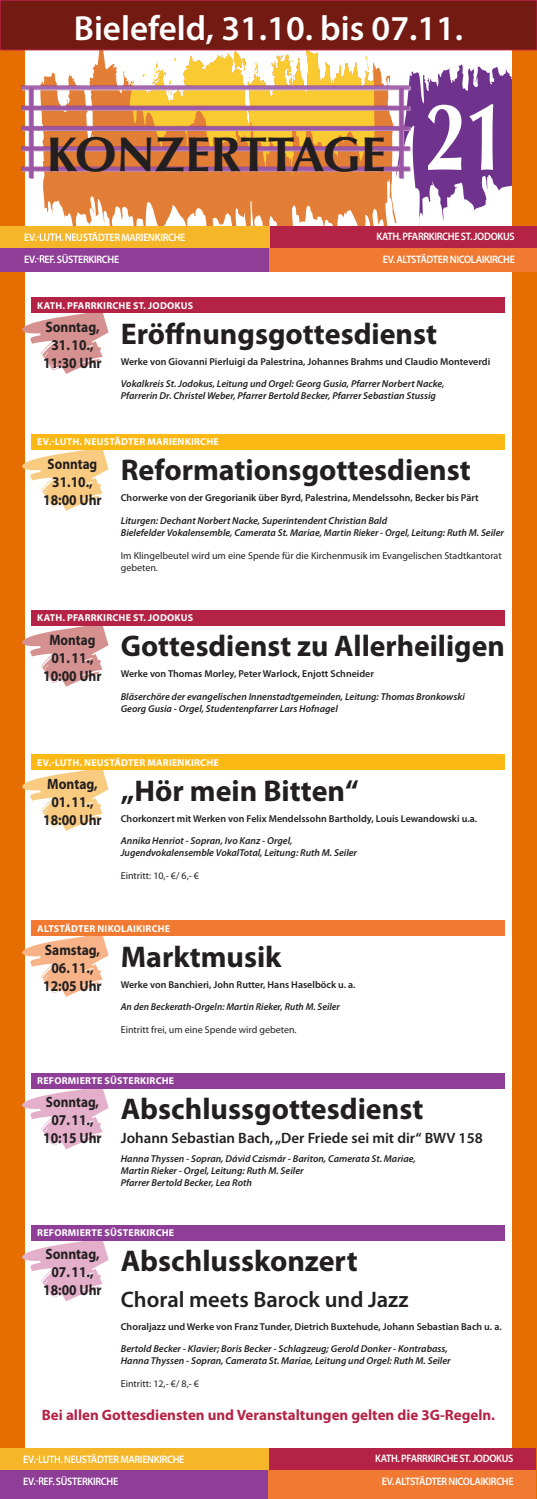
<style>
.page{position:relative;width:537px;height:1499px;background:#fff}
.page>*{position:absolute;margin:0;border:0;box-sizing:border-box;transform-origin:0 0}
.t1{font:700 48.94px "Optima LT Std";color:#231f20}
.t2{font:600 35px "Myriad Pro";color:#fff}
.t3{font:700 30px "Myriad Pro";color:#231f20}
.t4{font:600 22.5px "Myriad Pro";color:#231f20}
.t5{font:700 15px/18px "Myriad Pro";color:#231f20;text-align:center;scale:.9 1}
.t6{font:700 15px/18px "Myriad Pro";color:#231f20;text-align:center;scale:.88 1}
.Fließtext{font:700 15px "Myriad Pro";color:#b42346}
.t7{font:600 15px "Myriad Pro";color:#231f20}
.t8{font:600 10.88px/22.2px "Myriad Pro";letter-spacing:-.03em;color:#fff;text-align:center;scale:.93 1}
.t9{font:600 10.81px/22.2px "Myriad Pro";letter-spacing:-.03em;color:#fff;text-align:right;scale:.93 1}
.t10{font:italic 600 10px/12px "Myriad Pro";color:#231f20}
.t11{font:600 10px "Myriad Pro";color:#231f20}
.t12{font:700 10px "Myriad Pro";letter-spacing:.02em;color:#fff}
.t13{font:10px/12px "Myriad Pro";color:#231f20}
.s1{font-size:96.38px;color:#fff}
</style>
<div class="page">
<div style="left:0;top:0;width:25px;height:1499px;background:#e66e00"></div>
<svg style="left:396px;top:64px;width:116px;height:162px"></svg>
<svg style="left:40px;top:50px;width:356px;height:176px;fill:#e27e35"></svg>
<svg style="left:126px;top:50px;width:249px;height:127px"></svg>
<svg style="left:365px;top:56px;width:4px;height:15px"></svg>
<svg style="left:138px;top:74px;width:7px;height:10px"></svg>
<svg style="left:249px;top:63px;width:14px;height:19px"></svg>
<svg style="left:154px;top:57px;width:23px;height:42px"></svg>
<svg style="left:400px;top:90px;width:4px;height:89px"></svg>
<svg style="left:22px;top:110px;width:388px;height:1px"></svg>
<hr style="left:22px;top:127px;width:388px;height:4px;background:#b78abf">
<hr style="left:22px;top:147px;width:388px;height:4px;background:#ad78b5">
<svg style="left:22px;top:171px;width:388px;height:1px"></svg>
<svg style="left:30px;top:90px;width:4px;height:89px"></svg>
<div style="left:21px;top:85px;width:389px;height:5px;background:#a567ad"></div>
<svg style="left:399px;top:88px;width:4px;height:90px"></svg>
<svg style="left:21px;top:106px;width:389px;height:4px;background:#9e5aa1"></svg>
<svg style="left:21px;top:126px;width:389px;height:4px;background:#9e589d"></svg>
<svg style="left:21px;top:146px;width:389px;height:4px;background:#a15997"></svg>
<svg style="left:21px;top:166px;width:389px;height:5px;background:#a55d96"></svg>
<svg style="left:29px;top:88px;width:4px;height:90px"></svg>
<div style="left:512px;top:0;width:25px;height:1499px;background:#e66e00"></div>
<div style="left:0;top:0;width:537px;height:50px;background:#731b13"></div>
<div style="left:0;top:0;width:537px;height:50px;border:1px solid #b42346"></div>
<svg style="left:22px;top:297px;width:87px;height:77px"></svg>
<div style="left:32px;top:297px;width:473px;height:16px;background:#b42346"></div>
<svg style="left:22px;top:434px;width:87px;height:77px"></svg>
<div style="left:32px;top:434px;width:473px;height:16px;background:#fcb814"></div>
<svg style="left:22px;top:610px;width:87px;height:77px"></svg>
<div style="left:32px;top:610px;width:473px;height:16px;background:#b42346"></div>
<svg style="left:22px;top:754px;width:87px;height:77px"></svg>
<div style="left:32px;top:754px;width:473px;height:16px;background:#fcb814"></div>
<svg style="left:22px;top:920px;width:87px;height:77px"></svg>
<div style="left:32px;top:920px;width:473px;height:16px;background:#f07a31"></div>
<svg style="left:22px;top:1073px;width:87px;height:77px"></svg>
<div style="left:32px;top:1073px;width:473px;height:16px;background:#8f3e97"></div>
<svg style="left:22px;top:1225px;width:87px;height:77px"></svg>
<div style="left:32px;top:1225px;width:473px;height:16px;background:#8f3e97"></div>
<div style="left:0;top:248px;width:269px;height:24px;background:#8f3e97"></div>
<div style="left:269px;top:226px;width:268px;height:22px;background:#b42346"></div>
<div style="left:269px;top:248px;width:268px;height:24px;background:#f07a31"></div>
<div style="left:0;top:226px;width:269px;height:22px;background:#f5b62a"></div>
<svg style="left:35px;top:233px;width:41px;height:8px"></svg>
<svg style="left:35px;top:255px;width:10px;height:8px"></svg>
<div style="left:0;top:1470px;width:268px;height:29px;background:#8f3e97"></div>
<div style="left:268px;top:1449px;width:268px;height:21px;background:#b42346"></div>
<div style="left:268px;top:1470px;width:268px;height:29px;background:#f07a31"></div>
<div style="left:0;top:1449px;width:268px;height:21px;background:#f5b62a"></div>
<svg style="left:34px;top:1456px;width:41px;height:7px"></svg>
<svg style="left:34px;top:1477px;width:10px;height:8px"></svg>
<p class="t2" style="left:74px;top:6px;width:391px">Bielefeld, 31.10. bis 07.11.</p>
<p class="t1" style="left:47px;top:126px;width:462px">KONZERTTAGE <span class="s1">21</span></p>
<p class="t8" style="left:24px;top:226px;width:175px;line-height:21.7px;text-align:left;text-indent:52px">USTÄDTER MARIENKIRCHE<br>EV EF.SÜSTERKIRCHE</p>
<p class="t8" style="left:24px;top:226px;width:13px">EV</p>
<p class="t8" style="left:376px;top:225px;width:151px">KATH.PFARRKIRCHE ST.JODOKUS<br>EV.ALTSTÄDTER NICOLAIKIRCHE</p>
<p class="t12" style="left:37px;top:299px;width:157px">KATH. PFARRKIRCHE ST. JODOKUS</p>
<p class="t3" style="left:121px;top:314px;width:318px">Eröffnungsgottesdienst</p>
<p class="t11" style="left:121px;top:355px;width:371px">Werke von Giovanni Pierluigi da Palestrina, Johannes Brahms und Claudio Monteverdi</p>
<p class="t10" style="left:121px;top:378px;width:325px">Vokalkreis St. Jodokus, Leitung und Orgel: Georg Gusia, Pfarrer Norbert Nacke,<br>Pfarrerin Dr. Christel Weber, Pfarrer Bertold Becker, Pfarrer Sebastian Stussig</p>
<p class="t5" style="left:43px;top:317px;width:66px">Sonntag,<br>31.10.,<br>11:30 Uhr</p>
<p class="t12" style="left:37px;top:435px;width:183px">EV.-LUTH. NEUSTÄDTER MARIENKIRCHE</p>
<p class="t3" style="left:121px;top:451px;width:351px">Reformationsgottesdienst</p>
<p class="t11" style="left:121px;top:492px;width:359px">Chorwerke von der Gregorianik über Byrd, Palestrina, Mendelssohn, Becker bis Pärt</p>
<p class="t10" style="left:121px;top:514px;width:385px">Liturgen: Dechant Norbert Nacke, Superintendent Christian Bald<br>Bielefelder Vokalensemble, Camerata St. Mariae, Martin Rieker - Orgel, Leitung: Ruth M. Seiler</p>
<p class="t13" style="left:121px;top:549px;width:382px">Im Klingelbeutel wird um eine Spende für die Kirchenmusik im Evangelischen Stadtkantorat gebeten.</p>
<p class="t6" style="left:43px;top:454px;width:68px">Sonntag<br>31.10.,<br>18:00 Uhr</p>
<p class="t12" style="left:37px;top:611px;width:157px">KATH. PFARRKIRCHE ST. JODOKUS</p>
<p class="t3" style="left:121px;top:627px;width:385px">Gottesdienst zu Allerheiligen</p>
<p class="t11" style="left:121px;top:668px;width:255px">Werke von Thomas Morley, Peter Warlock, Enjott Schneider</p>
<p class="t10" style="left:121px;top:690px;width:346px">Bläserchöre der evangelischen Innenstadtgemeinden, Leitung: Thomas Bronkowski<br>Georg Gusia - Orgel, Studentenpfarrer Lars Hofnagel</p>
<p class="t6" style="left:43px;top:630px;width:68px">Montag<br>01.11.,<br>10:00 Uhr</p>
<p class="t12" style="left:37px;top:756px;width:183px">EV.-LUTH. NEUSTÄDTER MARIENKIRCHE</p>
<p class="t3" style="left:121px;top:771px;width:239px">„Hör mein Bitten“</p>
<p class="t11" style="left:121px;top:812px;width:358px">Chorkonzert mit Werken von Felix Mendelssohn Bartholdy, Louis Lewandowski u.a.</p>
<p class="t10" style="left:121px;top:834px;width:238px">Annika Henriot - Sopran, Ivo Kanz - Orgel,<br>Jugendvokalensemble VokalTotal, Leitung: Ruth M. Seiler</p>
<p class="t13" style="left:121px;top:869px;width:80px">Eintritt: 10,- €/ 6,- €</p>
<p class="t5" style="left:43px;top:774px;width:66px">Montag,<br>01.11.,<br>18:00 Uhr</p>
<p class="t12" style="left:37px;top:922px;width:134px">ALTSTÄDTER NIKOLAIKIRCHE</p>
<p class="t3" style="left:121px;top:937px;width:162px">Marktmusik</p>
<p class="t11" style="left:121px;top:978px;width:236px">Werke von Banchieri, John Rutter, Hans Haselböck u. a.</p>
<p class="t10" style="left:121px;top:1000px;width:221px">An den Beckerath-Orgeln: Martin Rieker, Ruth M. Seiler</p>
<p class="t13" style="left:121px;top:1023px;width:177px">Eintritt frei, um eine Spende wird gebeten.</p>
<p class="t5" style="left:43px;top:940px;width:66px">Samstag,<br>06.11.,<br>12:05 Uhr</p>
<p class="t12" style="left:37px;top:1074px;width:138px">REFORMIERTE SÜSTERKIRCHE</p>
<p class="t3" style="left:121px;top:1089px;width:304px">Abschlussgottesdienst</p>
<p class="t7" style="left:121px;top:1128px;width:363px">Johann Sebastian Bach, „Der Friede sei mit dir“ BWV 158</p>
<p class="t10" style="left:121px;top:1152px;width:296px">Hanna Thyssen - Sopran, Dávid Czismár - Bariton, Camerata St. Mariae,<br>Martin Rieker - Orgel, Leitung: Ruth M. Seiler<br>Pfarrer Bertold Becker, Lea Roth</p>
<p class="t6" style="left:43px;top:1093px;width:68px">Sonntag,<br>07.11.,<br>10:15 Uhr</p>
<p class="t12" style="left:37px;top:1226px;width:138px">REFORMIERTE SÜSTERKIRCHE</p>
<p class="t3" style="left:121px;top:1241px;width:238px">Abschlusskonzert</p>
<p class="t4" style="left:121px;top:1285px;width:289px">Choral meets Barock und Jazz</p>
<p class="t11" style="left:121px;top:1320px;width:382px">Choraljazz und Werke von Franz Tunder, Dietrich Buxtehude, Johann Sebastian Bach u. a.</p>
<p class="t10" style="left:121px;top:1343px;width:331px">Bertold Becker - Klavier; Boris Becker - Schlagzeug; Gerold Donker - Kontrabass,<br>Hanna Thyssen - Sopran, Camerata St. Mariae, Leitung und Orgel: Ruth M. Seiler</p>
<p class="t13" style="left:121px;top:1377px;width:80px">Eintritt: 12,- €/ 8,- €</p>
<p class="t5" style="left:43px;top:1245px;width:66px">Sonntag,<br>07.11.,<br>18:00 Uhr</p>
<p class="Fließtext" style="left:42px;top:1405px;width:455px">Bei allen Gottesdiensten und Veranstaltungen gelten die 3G-Regeln.</p>
<p class="t9" style="left:23px;top:1448px;width:175px;line-height:21.7px;text-align:left;text-indent:52px">USTÄDTER MARIENKIRCHE<br>EV EF.SÜSTERKIRCHE</p>
<p class="t9" style="left:23px;top:1448px;width:13px">EV</p>
<p class="t9" style="left:375px;top:1447px;width:150px">KATH.PFARRKIRCHE ST.JODOKUS<br>EV.ALTSTÄDTER NICOLAIKIRCHE</p>
</div>
